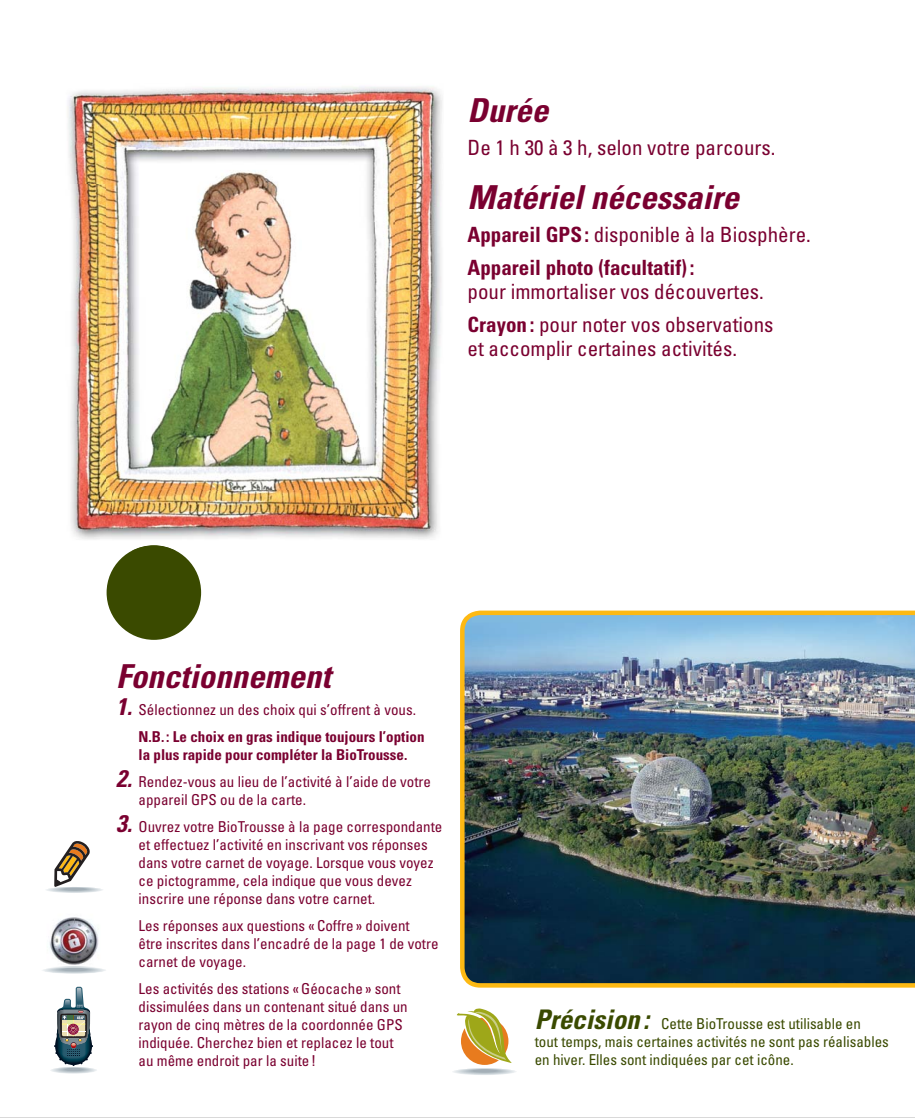
<style>
.page{position:relative;width:915px;height:1118px;background:#fff}
.page>*{position:absolute;margin:0;border:0;box-sizing:border-box;transform-origin:0 0}
.t1{font:italic 700 condensed 33px "Univers";color:#7a0030}
.t2{font:condensed 21px/33px "Univers";color:#7a0030}
.t3{font:700 condensed 21px/33px "Univers";color:#7a0030}
.t4{font:condensed 15px/18px "Univers";color:#7a0030}
.t5{font:condensed 15px/18px "Univers";color:#3a4a00}
.t6{font:700 condensed 15px/27px "Univers";color:#7a0030}
.s1{font-weight:400}
.s2{font-weight:700}
.s3{font-style:italic;font-size:24px}
.s4{font-weight:700;font-style:italic;font-size:24px}
.s5{font-weight:700;font-style:italic;font-size:27px}
</style>
<div class="page">
<img style="left:43px;top:87px;width:872px;height:988px">
<h1 class="t1" style="left:467px;top:98px;width:82px">Durée</h1>
<h2 class="t2" style="left:467px;top:133px;width:309px">De 1 h 30 à 3 h, selon votre parcours.</h2>
<h1 class="t1" style="left:467px;top:185px;width:273px">Matériel nécessaire</h1>
<h2 class="t3" style="left:467px;top:220px;width:345px">Appareil GPS : <span class="s1">disponible à la Biosphère.<br></span>Appareil photo (facultatif) :</h2>
<h2 class="t2" style="left:467px;top:277px;width:307px">pour immortaliser vos découvertes.<br><span class="s2">Crayon :</span> pour noter vos observations</h2>
<h2 class="t2" style="left:467px;top:334px;width:271px">et accomplir certaines activités.</h2>
<h1 class="t1" style="left:116px;top:664px;width:216px">Fonctionnement</h1>
<p class="t6" style="left:138px;top:697px;width:288px;text-indent:-23px"><span class="s3">1.</span> <span class="s1">Sélectionnez un des choix qui s’offrent à vous.<br></span>N.B. : Le choix en gras indique toujours l’option</p>
<p class="t6" style="left:138px;top:742px;width:270px">la plus rapide pour compléter la BioTrousse.</p>
<p class="t4" style="left:138px;top:773px;width:294px;text-indent:-23px"><span class="s4">2.</span> Rendez-vous au lieu de l’activité à l’aide de votre appareil GPS ou de la carte.</p>
<p class="t4" style="left:138px;top:818px;width:305px;text-indent:-23px"><span class="s4">3.</span> Ouvrez votre BioTrousse à la page correspondante et effectuez l’activité en inscrivant vos réponses dans votre carnet de voyage. Lorsque vous voyez ce pictogramme, cela indique que vous devez inscrire une réponse dans votre carnet.</p>
<p class="t4" style="left:138px;top:917px;width:301px">Les réponses aux questions « Coffre » doivent<br>être inscrites dans l’encadré de la page 1 de votre carnet de voyage.</p>
<p class="t4" style="left:138px;top:980px;width:271px">Les activités des stations « Géocache » sont dissimulées dans un contenant situé dans un rayon de cinq mètres de la coordonnée GPS indiquée. Cherchez bien et replacez le tout au même endroit par la suite !</p>
<p class="t5" style="left:535px;top:1016px;width:356px"><span class="s5">Précision :</span> Cette BioTrousse est utilisable en<br>tout temps, mais certaines activités ne sont pas réalisables en hiver. Elles sont indiquées par cet icône.</p>
</div>
